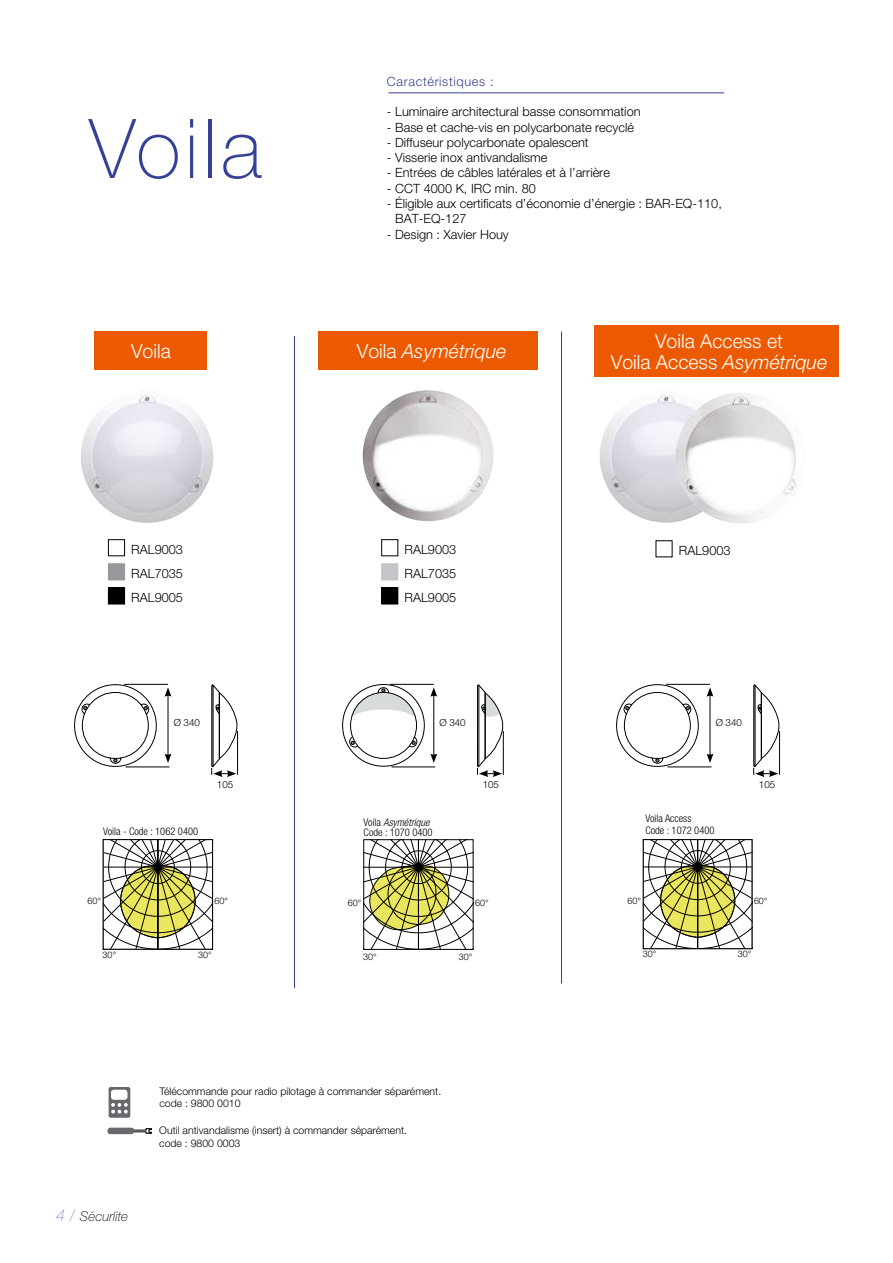
<style>
.page{position:relative;width:893px;height:1263px;background:#fff}
.page>*{position:absolute;margin:0;border:0;box-sizing:border-box;transform-origin:0 0}
.t1{font:100 82.5px "Helvetica Neue LT Std";letter-spacing:.05em;color:#354196}
.t2{font:300 19.5px/21px "Helvetica Neue LT Std";color:#fff;text-align:center}
.t3{font:italic 300 19.5px "Helvetica Neue LT Std";color:#fff}
.t4{font:italic 100 13.5px "Helvetica Neue LT Std";color:#000}
.t5{font:300 12.75px/24.2px "Helvetica Neue LT Std";color:#000;text-align:justify}
.t6{font:300 12.75px "Helvetica Neue LT Std";letter-spacing:.05em;color:#354196}
.t7{font:300 10.5px/12.6px "Helvetica Neue LT Std";color:#000}
.t8{font:300 condensed 10.5px/10.5px "Helvetica Neue LT Std";color:#000}
.t9{font:300 9.75px "Helvetica Neue LT Std";color:#000}
.t10{font:300 9px "Helvetica Neue LT Std";color:#000}
.s1{font-style:normal}
.s2{font-style:italic}
.s3{font-weight:200;font-size:16.5px;color:#354196}
</style>
<div class="page">
<div style="left:594px;top:325px;width:245px;height:52px;background:#eb5a00"></div>
<div style="left:318px;top:332px;width:220px;height:38px;background:#eb5a00"></div>
<div style="left:95px;top:332px;width:112px;height:38px;background:#eb5a00"></div>
<svg style="left:74px;top:684px;width:164px;height:93px"></svg>
<hr style="left:389px;top:92px;width:335px;height:1px;background:#354196">
<svg style="left:133px;top:1128px;width:19px;height:6px"></svg>
<div style="left:108px;top:1128px;width:26px;height:6px;background:#68676c;border-radius:3px"></div>
<div style="left:109px;top:1087px;width:21px;height:31px;background:#68676c;border-radius:2px"></div>
<div style="left:111px;top:1090px;width:16px;height:10px;background:#fff;border-radius:3px"></div>
<svg style="left:111px;top:1103px;width:17px;height:10px"></svg>
<img style="left:363px;top:390px;width:131px;height:131px">
<div style="left:342px;top:684px;width:83px;height:82px;border:1px solid #000;border-radius:50%"></div>
<div style="left:350px;top:692px;width:67px;height:67px;border:1px solid #000;border-radius:50%"></div>
<svg style="left:408px;top:736px;width:10px;height:11px"></svg>
<svg style="left:352px;top:687px;width:63px;height:31px"></svg>
<hr style="left:390px;top:684px;width:44px;height:1px;background:#000">
<hr style="left:391px;top:766px;width:44px;height:1px;background:#000">
<hr style="left:433px;top:694px;width:1px;height:62px;background:#000">
<svg style="left:430px;top:753px;width:7px;height:10px"></svg>
<svg style="left:430px;top:687px;width:7px;height:10px"></svg>
<svg style="left:477px;top:684px;width:27px;height:93px"></svg>
<svg style="left:349px;top:736px;width:9px;height:12px"></svg>
<div style="left:108px;top:539px;width:17px;height:17px;border:1px solid #000"></div>
<div style="left:108px;top:564px;width:17px;height:16px;background:#98989c"></div>
<div style="left:108px;top:588px;width:17px;height:16px;background:#000"></div>
<img style="left:599px;top:390px;width:76px;height:133px">
<div style="left:656px;top:540px;width:16px;height:17px;border:1px solid #000"></div>
<svg style="left:616px;top:684px;width:164px;height:93px"></svg>
<div style="left:381px;top:539px;width:17px;height:17px;border:1px solid #000"></div>
<div style="left:381px;top:564px;width:17px;height:16px;background:#c3c5c8"></div>
<div style="left:382px;top:588px;width:16px;height:16px;background:#000"></div>
<div style="left:381px;top:588px;width:17px;height:16px;border:1px solid #000"></div>
<svg style="left:103px;top:839px;width:110px;height:110px"></svg>
<svg style="left:364px;top:840px;width:109px;height:109px"></svg>
<svg style="left:643px;top:839px;width:109px;height:110px"></svg>
<hr style="left:294px;top:336px;width:1px;height:652px;background:#354196">
<hr style="left:561px;top:332px;width:1px;height:651px;background:#354196">
<img style="left:675px;top:393px;width:122px;height:131px">
<img style="left:81px;top:391px;width:133px;height:132px">
<h1 class="t1" style="left:89px;top:101px;width:174px">Voila</h1>
<p class="t6" style="left:387px;top:73px;width:108px">Caractéristiques :</p>
<p class="t5" style="left:387px;top:99px;width:255px">- Luminaire architectural basse consommation</p>
<p class="t5" style="left:387px;top:115px;width:249px">- Base et cache-vis en polycarbonate recyclé</p>
<p class="t5" style="left:387px;top:130px;width:203px">- Diffuseur polycarbonate opalescent</p>
<p class="t5" style="left:387px;top:145px;width:162px">- Visserie inox antivandalisme</p>
<p class="t5" style="left:387px;top:161px;width:224px">- Entrées de câbles latérales et à l’arrière</p>
<p class="t5" style="left:387px;top:176px;width:151px">- CCT 4000 K, IRC min. 80</p>
<p class="t5" style="left:395px;top:196px;width:328px;line-height:15.3px;text-indent:-8px">- Éligible aux certificats d’économie d’énergie : BAR-EQ-110,<br>BAT-EQ-127</p>
<p class="t5" style="left:387px;top:222px;width:123px">- Design : Xavier Houy</p>
<h2 class="t2" style="left:131px;top:340px;width:41px">Voila</h2>
<h2 class="t3" style="left:357px;top:339px;width:151px"><span class="s1">Voila</span> Asymétrique</h2>
<h2 class="t2" style="left:611px;top:330px;width:218px">Voila Access et<br>Voila Access <span class="s2">Asymétrique</span></h2>
<p class="t5" style="left:131px;top:537px;width:53px">RAL9003<br>RAL7035<br>RAL9005</p>
<p class="t5" style="left:679px;top:538px;width:53px">RAL9003</p>
<p class="t5" style="left:405px;top:537px;width:53px">RAL9003<br>RAL7035<br>RAL9005</p>
<p class="t9" style="left:174px;top:717px;width:28px">Ø 340</p>
<p class="t9" style="left:439px;top:717px;width:28px">Ø 340</p>
<p class="t9" style="left:217px;top:778px;width:18px">105</p>
<p class="t9" style="left:483px;top:778px;width:18px">105</p>
<p class="t8" style="left:103px;top:826px;width:97px">Voila - Code : 1062 0400</p>
<p class="t8" style="left:364px;top:816px;width:71px">Voila <span class="s2">Asymétrique<br></span>Code : 1070 0400</p>
<p class="t10" style="left:87px;top:895px;width:15px">60°</p>
<p class="t10" style="left:214px;top:895px;width:15px">60°</p>
<p class="t10" style="left:348px;top:897px;width:15px">60°</p>
<p class="t10" style="left:475px;top:897px;width:15px">60°</p>
<p class="t10" style="left:103px;top:949px;width:15px">30°</p>
<p class="t10" style="left:198px;top:949px;width:15px">30°</p>
<p class="t10" style="left:363px;top:951px;width:15px">30°</p>
<p class="t10" style="left:459px;top:951px;width:15px">30°</p>
<p class="t7" style="left:159px;top:1084px;width:283px">Télécommande pour radio pilotage à commander séparément. code : 9800 0010</p>
<p class="t4" style="left:56px;top:1208px;width:74px"><span class="s3">4 /</span> Sécurlite</p>
<p class="t7" style="left:159px;top:1124px;width:249px">Outil antivandalisme (insert) à commander séparément. code : 9800 0003</p>
<p class="t9" style="left:716px;top:717px;width:28px">Ø 340</p>
<p class="t8" style="left:645px;top:813px;width:71px;line-height:11.6px">Voila Access<br>Code : 1072 0400</p>
<p class="t9" style="left:759px;top:778px;width:18px">105</p>
<p class="t10" style="left:627px;top:895px;width:15px">60°</p>
<p class="t10" style="left:754px;top:895px;width:15px">60°</p>
<p class="t10" style="left:643px;top:948px;width:15px">30°</p>
<p class="t10" style="left:738px;top:948px;width:15px">30°</p>
</div>
